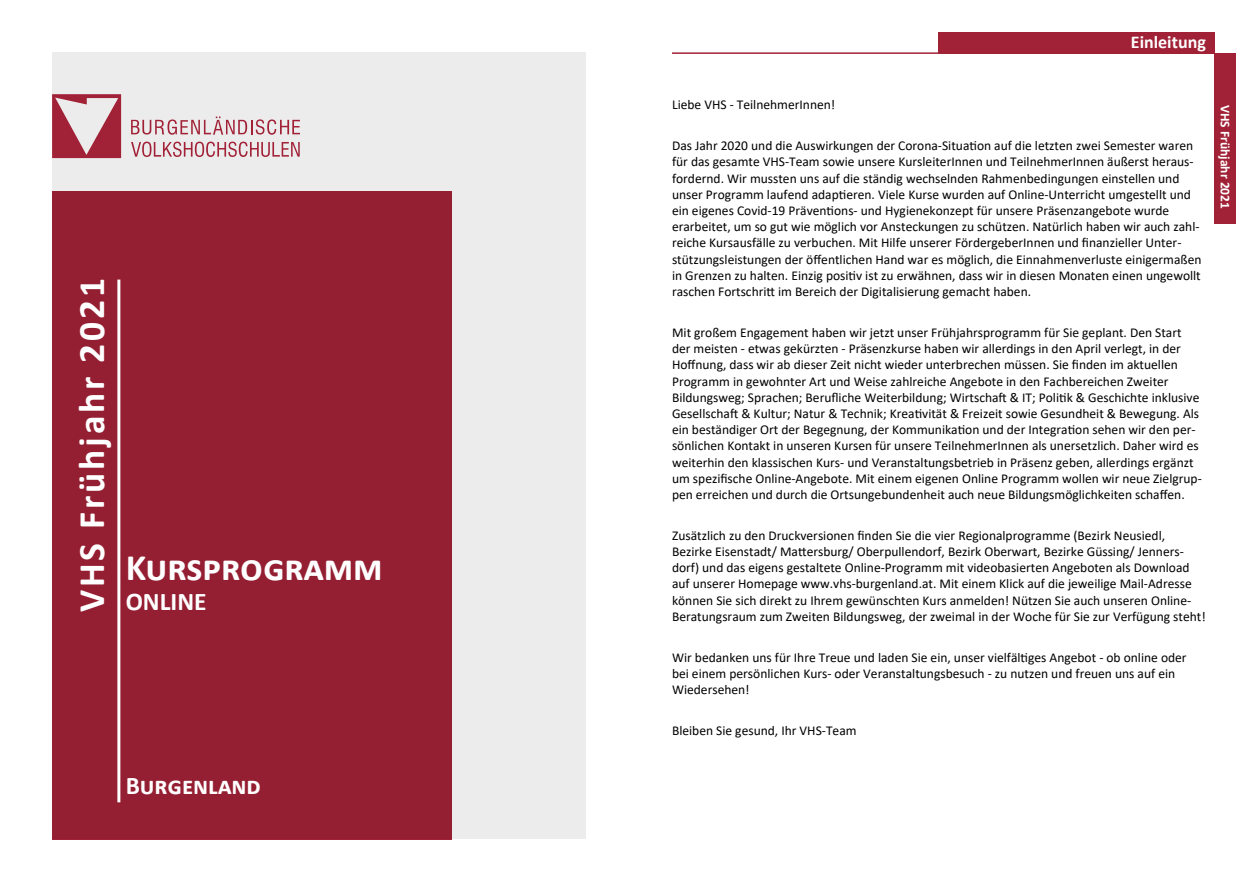
<style>
.page{position:relative;width:1259px;height:893px;background:#fff}
.page>*{position:absolute;margin:0;border:0;box-sizing:border-box;transform-origin:0 0}
.t1{font:700 37.5px "Calibri";letter-spacing:.075em;color:#fff}
.t2{font:700 37.5px "Calibri";color:#fff}
.t3{font:700 25.5px "Calibri";color:#fff}
.t4{font:700 18px "Calibri";color:#fff}
.Absatzformat_standar{font:13.5px/16.2px "Calibri";color:#000}
.t5{font:700 13.5px "Calibri";color:#fff}
</style>
<div class="page">
<div style="left:938px;top:32px;width:276px;height:21px;background:#a12236"></div>
<hr style="left:672px;top:52px;width:542px;height:2px;background:#a12236">
<div style="left:1214px;top:53px;width:21px;height:170px;background:#a12236"></div>
<div style="left:52px;top:52px;width:534px;height:786px;background:#ececed"></div>
<div style="left:52px;top:191px;width:400px;height:649px;background:#951f32"></div>
<hr style="left:117px;top:280px;width:3px;height:522px;background:#fff">
<svg style="left:52px;top:94px;width:69px;height:64px"></svg>
<svg style="left:131px;top:142px;width:169px;height:15px"></svg>
<svg style="left:131px;top:117px;width:169px;height:18px"></svg>
<p class="t1" style="left:65px;top:612px;width:335px;rotate:-90deg">VHS Frühjahr 2021</p>
<p class="t2" style="left:126px;top:541px;width:258px">Kursprogramm</p>
<p class="t3" style="left:126px;top:584px;width:82px">ONLINE</p>
<p class="t3" style="left:126px;top:768px;width:137px">Burgenland</p>
<h3 class="t4" style="left:1131px;top:29px;width:76px">Einleitung</h3>
<p class="Absatzformat_standar" style="left:672px;top:96px;width:165px">Liebe VHS - TeilnehmerInnen!</p>
<p class="Absatzformat_standar" style="left:672px;top:137px;width:531px">Das Jahr 2020 und die Auswirkungen der Corona-Situation auf die letzten zwei Semester waren für das gesamte VHS-Team sowie unsere KursleiterInnen und TeilnehmerInnen äußerst heraus&shy;fordernd. Wir mussten uns auf die ständig wechselnden Rahmenbedingungen einstellen und unser Programm laufend adaptieren. Viele Kurse wurden auf Online-Unterricht umgestellt und ein eigenes Covid-19 Präventions- und Hygienekonzept für unsere Präsenzangebote wurde erarbeitet, um so gut wie möglich vor Ansteckungen zu schützen. Natürlich haben wir auch zahl&shy;reiche Kursausfälle zu verbuchen. Mit Hilfe unserer FördergeberInnen und finanzieller Unter&shy;stützungsleistungen der öffentlichen Hand war es möglich, die Einnahmenverluste einigermaßen in Grenzen zu halten. Einzig positiv ist zu erwähnen, dass wir in diesen Monaten einen ungewollt raschen Fortschritt im Bereich der Digitalisierung gemacht haben.</p>
<p class="Absatzformat_standar" style="left:672px;top:324px;width:531px">Mit großem Engagement haben wir jetzt unser Frühjahrsprogramm für Sie geplant. Den Start der meisten - etwas gekürzten - Präsenzkurse haben wir allerdings in den April verlegt, in der Hoffnung, dass wir ab dieser Zeit nicht wieder unterbrechen müssen. Sie finden im aktuellen Programm in gewohnter Art und Weise zahlreiche Angebote in den Fachbereichen Zweiter Bildungsweg; Sprachen; Berufliche Weiterbildung; Wirtschaft &amp; IT; Politik &amp; Geschichte inklusive Gesellschaft &amp; Kultur; Natur &amp; Technik; Kreativität &amp; Freizeit sowie Gesundheit &amp; Bewegung. Als ein beständiger Ort der Begegnung, der Kommunikation und der Integration sehen wir den per&shy;sönlichen Kontakt in unseren Kursen für unsere TeilnehmerInnen als unersetzlich. Daher wird es weiterhin den klassischen Kurs- und Veranstaltungsbetrieb in Präsenz geben, allerdings ergänzt um spezifische Online-Angebote. Mit einem eigenen Online Programm wollen wir neue Zielgrup&shy;pen erreichen und durch die Ortsungebundenheit auch neue Bildungsmöglichkeiten schaffen.</p>
<p class="Absatzformat_standar" style="left:672px;top:527px;width:535px">Zusätzlich zu den Druckversionen finden Sie die vier Regionalprogramme (Bezirk Neusiedl, Bezirke Eisenstadt/ Mattersburg/ Oberpullendorf, Bezirk Oberwart, Bezirke Güssing/ Jenners&shy;dorf) und das eigens gestaltete Online-Programm mit videobasierten Angeboten als Download auf unserer Homepage www.vhs-burgenland.at. Mit einem Klick auf die jeweilige Mail-Adresse können Sie sich direkt zu Ihrem gewünschten Kurs anmelden! Nützen Sie auch unseren Online-Beratungsraum zum Zweiten Bildungsweg, der zweimal in der Woche für Sie zur Verfügung steht!</p>
<p class="Absatzformat_standar" style="left:672px;top:649px;width:516px">Wir bedanken uns für Ihre Treue und laden Sie ein, unser vielfältiges Angebot - ob online oder bei einem persönlichen Kurs- oder Veranstaltungsbesuch - zu nutzen und freuen uns auf ein<br>Wiedersehen!</p>
<p class="Absatzformat_standar" style="left:672px;top:722px;width:186px">Bleiben Sie gesund, Ihr VHS-Team</p>
<p class="t5" style="left:1235px;top:105px;width:106px;rotate:90deg">VHS Frühjahr 2021</p>
</div>
